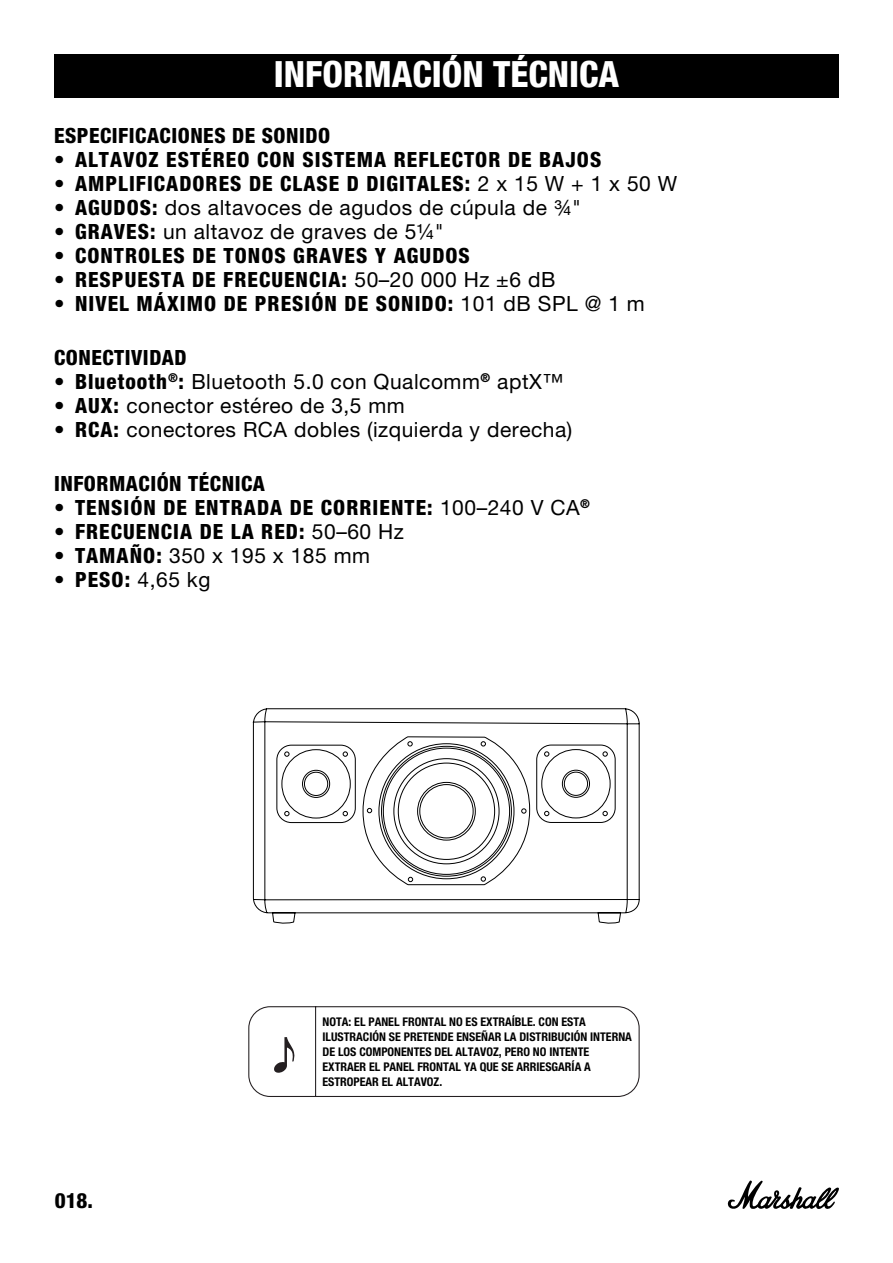
<style>
.page{position:relative;width:893px;height:1263px;background:#fff}
.page>*{position:absolute;margin:0;border:0;box-sizing:border-box;transform-origin:0 0}
.t1{font:800 condensed 36px "Helvetica Neue LT Com";color:#fff}
.t2{font:800 condensed 21px "Helvetica Neue LT Std";letter-spacing:.05em;color:#000}
.t3{font:21px "Helvetica Neue LT Std";letter-spacing:.025em;color:#000}
.t4{font:800 condensed 21px "Helvetica Neue LT Std";letter-spacing:.025em;color:#000}
.t5{font:700 condensed 12px/15px "Helvetica Neue LT Std";color:#000}
.s1{font-weight:400;font-stretch:normal}
.s2{font-weight:800;font-stretch:condensed}
</style>
<div class="page">
<svg style="left:727px;top:1180px;width:112px;height:29px"></svg>
<div style="left:54px;top:54px;width:785px;height:44px;background:#000"></div>
<svg style="left:248px;top:1006px;width:392px;height:91px"></svg>
<svg style="left:252px;top:708px;width:388px;height:216px"></svg>
<h1 class="t1" style="left:274px;top:52px;width:347px">INFORMACIÓN TÉCNICA</h1>
<p class="t4" style="left:54px;top:122px;width:278px">ESPECIFICACIONES DE SONIDO</p>
<p class="t2" style="left:54px;top:146px;width:549px">• ALTAVOZ ESTÉREO CON SISTEMA REFLECTOR DE BAJOS</p>
<p class="t2" style="left:54px;top:170px;width:625px">• AMPLIFICADORES DE CLASE D DIGITALES: <span class="s1">2 x 15 W + 1 x 50 W</span></p>
<p class="t3" style="left:54px;top:195px;width:528px"><span class="s2">• AGUDOS:</span> dos altavoces de agudos de cúpula de ¾"</p>
<p class="t3" style="left:54px;top:219px;width:391px"><span class="s2">• GRAVES:</span> un altavoz de graves de 5¼"</p>
<p class="t2" style="left:54px;top:242px;width:417px">• CONTROLES DE TONOS GRAVES Y AGUDOS</p>
<p class="t2" style="left:54px;top:266px;width:503px">• RESPUESTA DE FRECUENCIA: <span class="s1">50–20 000 Hz ±6 dB</span></p>
<p class="t2" style="left:54px;top:290px;width:592px">• NIVEL MÁXIMO DE PRESIÓN DE SONIDO: <span class="s1">101 dB SPL @ 1 m</span></p>
<p class="t4" style="left:54px;top:344px;width:134px">CONECTIVIDAD</p>
<p class="t3" style="left:54px;top:369px;width:511px"><span class="s2">• Bluetooth</span><sup>®</sup><span class="s2">:</span> Bluetooth 5.0 con Qualcomm<sup>®</sup> aptX™</p>
<p class="t3" style="left:54px;top:393px;width:352px"><span class="s2">• AUX:</span> conector estéreo de 3,5 mm</p>
<p class="t3" style="left:54px;top:417px;width:520px"><span class="s2">• RCA:</span> conectores RCA dobles (izquierda y derecha)</p>
<p class="t4" style="left:54px;top:470px;width:212px">INFORMACIÓN TÉCNICA</p>
<p class="t2" style="left:54px;top:494px;width:538px">• TENSIÓN DE ENTRADA DE CORRIENTE: <span class="s1">100–240 V CA</span><sup>®</sup></p>
<p class="t2" style="left:54px;top:518px;width:351px">• FRECUENCIA DE LA RED: <span class="s1">50–60 Hz</span></p>
<p class="t3" style="left:54px;top:543px;width:317px"><span class="s2">• TAMAÑO:</span> 350 x 195 x 185 mm</p>
<p class="t2" style="left:54px;top:566px;width:158px">• PESO: <span class="s1">4,65 kg</span></p>
<p class="t2" style="left:55px;top:1187px;width:40px">018.</p>
<p class="t5" style="left:322px;top:1014px;width:311px">NOTA: EL PANEL FRONTAL NO ES EXTRAÍBLE. CON ESTA ILUSTRACIÓN SE PRETENDE ENSEÑAR LA DISTRIBUCIÓN INTERNA DE LOS COMPONENTES DEL ALTAVOZ, PERO NO INTENTE EXTRAER EL PANEL FRONTAL YA QUE SE ARRIESGARÍA A ESTROPEAR EL ALTAVOZ.</p>
</div>
